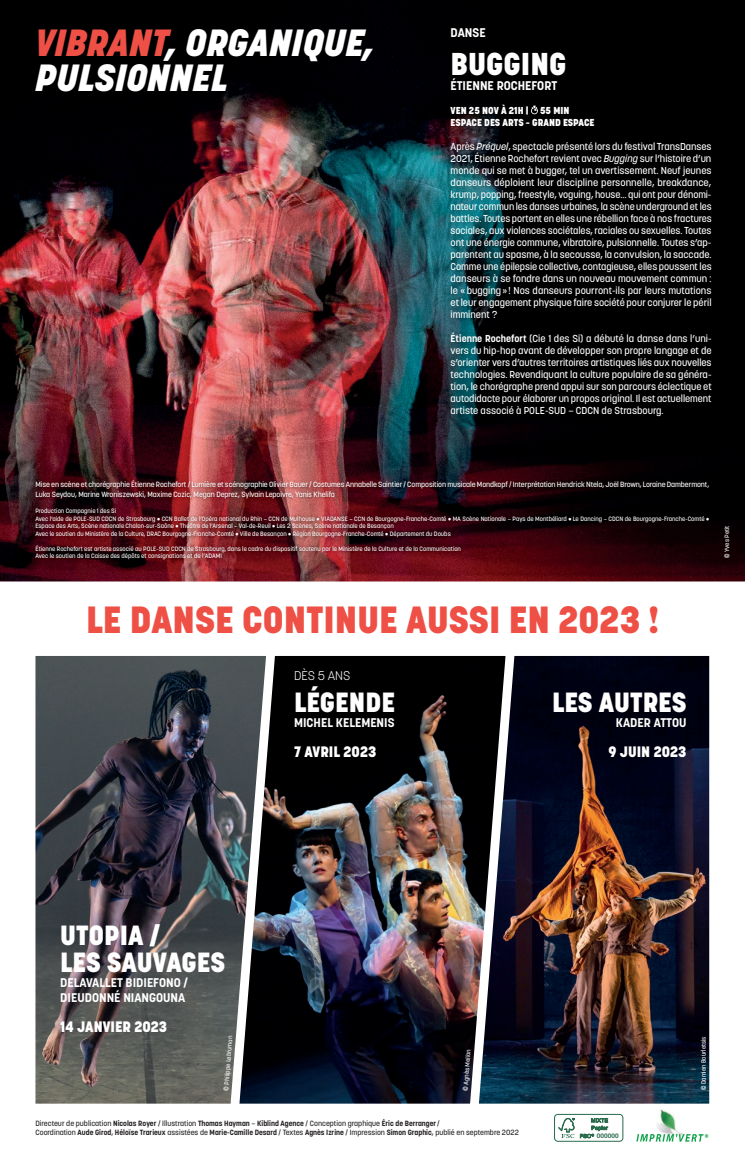
<style>
.page{position:relative;width:745px;height:1163px;background:#fff}
.page>*{position:absolute;margin:0;border:0;box-sizing:border-box;transform-origin:0 0}
.t1{font:italic 800 37.5px/35px "Korolev";color:#fff}
.t2{font:800 37.5px "Korolev";color:#ef5046}
.t3{font:800 31.25px "Korolev";color:#fff}
.t4{font:800 27.5px/26.2px "Korolev";color:#fff}
.t5{font:800 15px "Korolev";color:#fff}
.t6{font:700 12.5px/15px "Korolev";color:#fff}
.t7{font:300 12.5px "Korolev";color:#fff}
.t8{font:500 10px/12px "Korolev";color:#fff;text-align:justify}
.t9{font:800 10px/12px "Korolev";color:#fff}
.t10{font:500 7.5px/9px "Korolev";letter-spacing:-.01em;color:#fff}
.t11{font:500 7.5px/9px "Korolev";color:#231f20}
.t12{font:700 6.38px "Helvetica Neue";letter-spacing:.03em;color:#286a4a}
.t13{font:500 6.25px/7.5px "Korolev";color:#fff}
.s1{color:#ef5046}
.s2{font-style:italic}
.s3{font-weight:700}
</style>
<div class="page">
<img style="left:0;top:0;width:744px;height:581px">
<img style="left:446px;top:24px;width:274px;height:401px">
<svg style="left:530px;top:106px;width:7px;height:8px"></svg>
<img style="left:32px;top:477px;width:681px;height:86px">
<img style="left:35px;top:656px;width:204px;height:447px">
<img style="left:239px;top:656px;width:239px;height:447px">
<img style="left:478px;top:656px;width:230px;height:447px">
<div style="left:554px;top:1113px;width:68px;height:28px;border:1px solid #286a4a;border-radius:3px"></div>
<svg style="left:558px;top:1117px;width:49px;height:20px"></svg>
<img style="left:656px;top:1109px;width:24px;height:24px">
<svg style="left:636px;top:1133px;width:71px;height:8px"></svg>
<h1 class="t1" style="left:35px;top:26px;width:341px"><span class="s1">VIBRANT</span>, ORGANIQUE,<br>PULSIONNEL</h1>
<p class="t6" style="left:450px;top:25px;width:37px">DANSE</p>
<h2 class="t3" style="left:450px;top:44px;width:118px">BUGGING</h2>
<p class="t6" style="left:450px;top:78px;width:108px">ÉTIENNE ROCHEFORT</p>
<p class="t9" style="left:450px;top:104px;width:145px">VEN 25 NOV À 21H | 55 MIN<br>ESPACE DES ARTS – GRAND ESPACE</p>
<p class="t8" style="left:450px;top:140px;width:262px">Après <span class="s2">Préquel</span>, spectacle présenté lors du festival TransDanses 2021, Étienne Rochefort revient avec <span class="s2">Bugging</span> sur l’histoire d’un monde qui se met à bugger, tel un avertissement. Neuf jeunes danseurs déploient leur discipline personnelle, breakdance, krump, popping, freestyle, voguing, house… qui ont pour dénomi&shy;nateur commun les danses urbaines, la scène underground et les battles. Toutes portent en elles une rébellion face à nos fractures sociales, aux violences sociétales, raciales ou sexuelles. Toutes ont une énergie commune, vibratoire, pulsionnelle. Toutes s’ap&shy;parentent au spasme, à la secousse, la convulsion, la saccade.<br>Comme une épilepsie collective, contagieuse, elles poussent les danseurs à se fondre dans un nouveau mouvement commun : le « bugging » ! Nos danseurs pourront-ils par leurs mutations et leur engagement physique faire société pour conjurer le péril imminent ?</p>
<p class="t8" style="left:450px;top:332px;width:262px"><span class="s3">Étienne Rochefort</span> (Cie 1 des Si) a débuté la danse dans l’uni&shy;vers du hip-hop avant de développer son propre langage et de s’orienter vers d’autres territoires artistiques liés aux nouvelles technologies. Revendiquant la culture populaire de sa généra&shy;tion, le chorégraphe prend appui sur son parcours éclectique et autodidacte pour élaborer un propos original. Il est actuellement artiste associé à POLE-SUD – CDCN de Strasbourg.</p>
<p class="t10" style="left:35px;top:480px;width:674px">Mise en scène et chorégraphie Étienne Rochefort / Lumière et scénographie Olivier Bauer / Costumes Annabelle Saintier / Composition musicale Mondkopf / Interprétation Hendrick Ntela, Joël Brown, Loraine Dambermont,<br>Luka Seydou, Marine Wroniszewski, Maxime Cozic, Megan Deprez, Sylvain Lepoivre, Yanis Khelifa</p>
<p class="t13" style="left:35px;top:507px;width:674px">Production Compagnie 1 des Si<br>Avec l’aide de POLE-SUD CDCN de Strasbourg • CCN Ballet de l’Opéra national du Rhin – CCN de Mulhouse • VIADANSE – CCN de Bourgogne-Franche-Comté • MA Scène Nationale – Pays de Montbéliard • Le Dancing – CDCN de Bourgogne-Franche-Comté • Espace des Arts, Scène nationale Chalon-sur-Saône • Théâtre de l’Arsenal – Val-de-Reuil • Les 2 Scènes, Scène nationale de Besançon<br>Avec le soutien du Ministère de la Culture, DRAC Bourgogne-Franche-Comté • Ville de Besançon • Région Bourgogne-Franche-Comté • Département du Doubs</p>
<p class="t13" style="left:35px;top:544px;width:427px">Étienne Rochefort est artiste associé au POLE-SUD CDCN de Strasbourg, dans le cadre du dispositif soutenu par le Ministère de la Culture et de la Communication<br>Avec le soutien de la Caisse des dépôts et consignations et de l’ADAMI</p>
<p class="t13" style="left:722px;top:558px;width:34px;rotate:-90deg">© Yves Petit</p>
<h1 class="t2" style="left:86px;top:596px;width:573px">LE DANSE CONTINUE AUSSI EN 2023 !</h1>
<p class="t7" style="left:294px;top:668px;width:58px">DÈS 5 ANS</p>
<h3 class="t4" style="left:294px;top:688px;width:102px">LÉGENDE</h3>
<p class="t6" style="left:294px;top:714px;width:102px">MICHEL KELEMENIS</p>
<h3 class="t5" style="left:294px;top:741px;width:84px">7 AVRIL 2023</h3>
<h3 class="t4" style="left:552px;top:688px;width:136px">LES AUTRES</h3>
<p class="t6" style="left:615px;top:714px;width:72px">KADER ATTOU</p>
<h3 class="t5" style="left:608px;top:741px;width:79px">9 JUIN 2023</h3>
<h3 class="t4" style="left:60px;top:922px;width:166px">UTOPIA /<br>LES SAUVAGES</h3>
<p class="t6" style="left:60px;top:974px;width:130px">DELAVALLET BIDIEFONO /<br>DIEUDONNÉ NIANGOUNA</p>
<h3 class="t5" style="left:60px;top:1016px;width:108px">14 JANVIER 2023</h3>
<p class="t13" style="left:222px;top:1089px;width:56px;rotate:-85deg">© Philippe Lebruman</p>
<p class="t13" style="left:461px;top:1089px;width:43px;rotate:-85deg">© Agnès Mellon</p>
<p class="t11" style="left:35px;top:1118px;width:484px">Directeur de publication <span class="s3">Nicolas Royer</span> / Illustration <span class="s3">Thomas Hayman</span> – <span class="s3">Kiblind Agence</span> / Conception graphique <span class="s3">Éric de Berranger</span> /<br>Coordination <span class="s3">Aude Girod</span>, <span class="s3">Héloïse Trarieux</span> assistées de <span class="s3">Marie-Camille Desard</span> / Textes <span class="s3">Agnès Izrine</span> / Impression <span class="s3">Simon Graphic</span>, publié en septembre 2022</p>
<p class="t12" style="left:596px;top:1130px;width:24px">000000</p>
<p class="t13" style="left:699px;top:1090px;width:55px;rotate:-90deg">© Damien Bourletsis</p>
</div>
